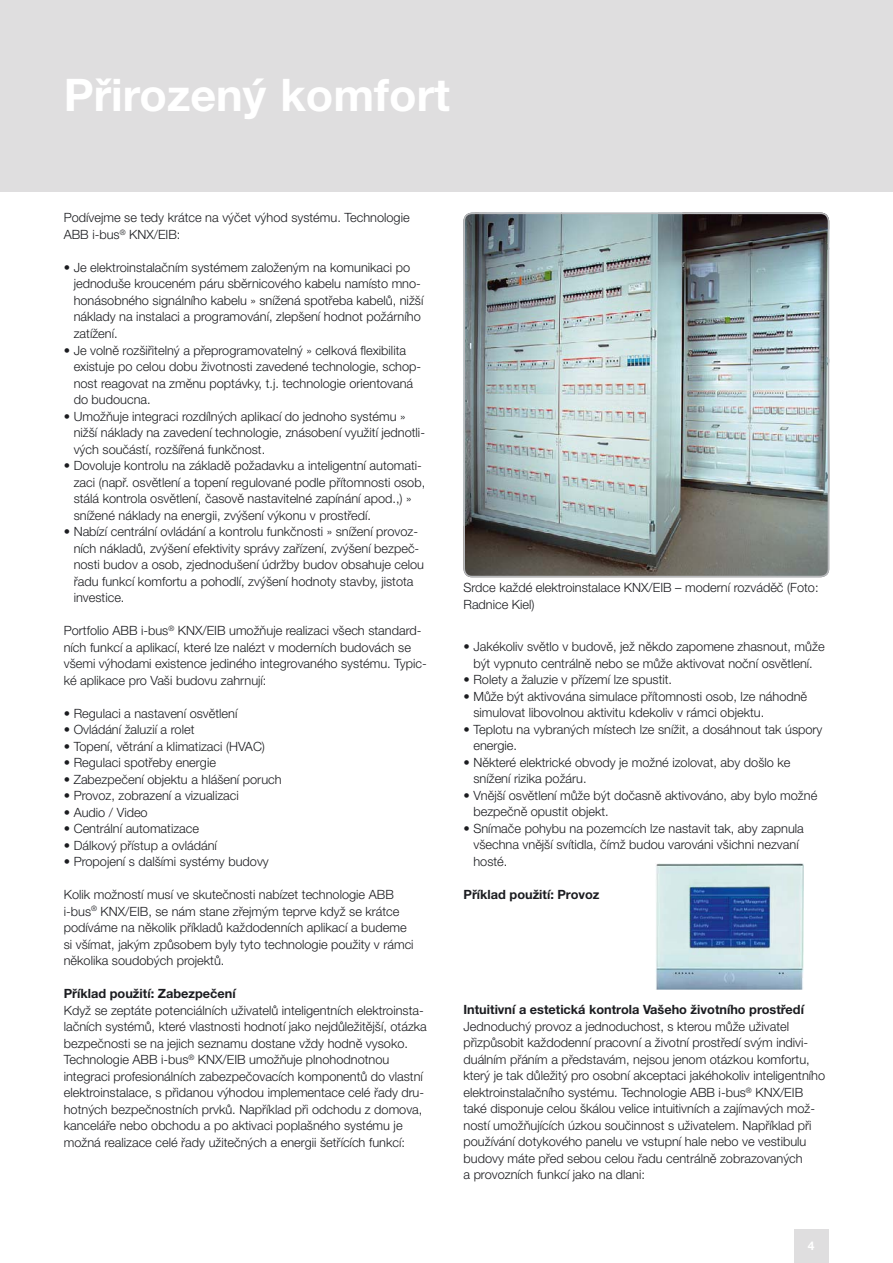
<style>
.page{position:relative;width:893px;height:1263px;background:#fff}
.page>*{position:absolute;margin:0;border:0;box-sizing:border-box;transform-origin:0 0}
.t1{font:700 45px "Helvetica Neue CE";color:#fff}
.t2{font:300 12.75px/16.5px "Helvetica Neue CE";color:#1b1c20}
.t3{font:700 12.75px "Helvetica Neue CE";color:#1b1c20}
.t4{font:700 12px "Helvetica Neue CE";color:#fff}
</style>
<div class="page">
<div style="left:0;top:0;width:893px;height:191px;background:#dfdedf"></div>
<img style="left:463px;top:213px;width:366px;height:364px;border-radius:9px">
<div style="left:463px;top:213px;width:366px;height:364px;border:2px solid #b8b9bc;border-radius:8px"></div>
<img style="left:655px;top:864px;width:149px;height:126px">
<div style="left:794px;top:1229px;width:34px;height:33px;background:#dfdedf"></div>
<h1 class="t1" style="left:64px;top:79px;width:388px">Přirozený komfort</h1>
<p class="t2" style="left:64px;top:211px;width:347px">Podívejme se tedy krátce na výčet výhod systému. Technologie<br>ABB i-bus<sup>®</sup> KNX/EIB:</p>
<p class="t2" style="left:74px;top:260px;width:351px;text-indent:-10px">• Je elektroinstalačním systémem založeným na komunikaci po jednoduše krouceném páru sběrnicového kabelu namísto mno&shy;honásobného signálního kabelu » snížená spotřeba kabelů, nižší náklady na instalaci a programování, zlepšení hodnot požárního zatížení.</p>
<p class="t2" style="left:74px;top:343px;width:349px;text-indent:-10px">• Je volně rozšiřitelný a přeprogramovatelný » celková flexibilita existuje po celou dobu životnosti zavedené technologie, schop&shy;nost reagovat na změnu poptávky, t.j. technologie orientovaná do budoucna.</p>
<p class="t2" style="left:74px;top:409px;width:353px;text-indent:-10px">• Umožňuje integraci rozdílných aplikací do jednoho systému » nižší náklady na zavedení technologie, znásobení využití jednotli&shy;vých součástí, rozšířená funkčnost.</p>
<p class="t2" style="left:74px;top:458px;width:353px;text-indent:-10px">• Dovoluje kontrolu na základě požadavku a inteligentní automati&shy;zaci (např. osvětlení a topení regulované podle přítomnosti osob, stálá kontrola osvětlení, časově nastavitelné zapínání apod.,) » snížené náklady na energii, zvýšení výkonu v prostředí.</p>
<p class="t2" style="left:74px;top:524px;width:352px;text-indent:-10px">• Nabízí centrální ovládání a kontrolu funkčnosti » snížení provoz&shy;ních nákladů, zvýšení efektivity správy zařízení, zvýšení bezpeč&shy;nosti budov a osob, zjednodušení údržby budov obsahuje celou řadu funkcí komfortu a pohodlí, zvýšení hodnoty stavby, jistota investice.</p>
<p class="t2" style="left:64px;top:623px;width:364px">Portfolio ABB i-bus<sup>®</sup> KNX/EIB umožňuje realizaci všech standard&shy;ních funkcí a aplikací, které lze nalézt v moderních budovách se všemi výhodami existence jediného integrovaného systému. Typic&shy;ké aplikace pro Vaši budovu zahrnují:</p>
<p class="t2" style="left:64px;top:706px;width:175px">• Regulaci a nastavení osvětlení</p>
<p class="t2" style="left:64px;top:722px;width:132px">• Ovládání žaluzií a rolet</p>
<p class="t2" style="left:64px;top:739px;width:203px">• Topení, větrání a klimatizaci (HVAC)</p>
<p class="t2" style="left:64px;top:755px;width:154px">• Regulaci spotřeby energie</p>
<p class="t2" style="left:64px;top:772px;width:219px">• Zabezpečení objektu a hlášení poruch</p>
<p class="t2" style="left:64px;top:788px;width:177px">• Provoz, zobrazení a vizualizaci</p>
<p class="t2" style="left:64px;top:805px;width:85px">• Audio / Video</p>
<p class="t2" style="left:64px;top:821px;width:137px">• Centrální automatizace</p>
<p class="t2" style="left:64px;top:838px;width:155px">• Dálkový přístup a ovládání</p>
<p class="t2" style="left:64px;top:854px;width:207px">• Propojení s dalšími systémy budovy</p>
<p class="t2" style="left:64px;top:887px;width:351px">Kolik možností musí ve skutečnosti nabízet technologie ABB i-bus<sup>®</sup> KNX/EIB, se nám stane zřejmým teprve když se krátce podíváme na několik příkladů každodenních aplikací a budeme si všímat, jakým způsobem byly tyto technologie použity v rámci několika soudobých projektů.</p>
<p class="t3" style="left:64px;top:989px;width:173px">Příklad použití: Zabezpečení</p>
<p class="t2" style="left:64px;top:1003px;width:365px">Když se zeptáte potenciálních uživatelů inteligentních elektroinsta&shy;lačních systémů, které vlastnosti hodnotí jako nejdůležitější, otázka bezpečnosti se na jejich seznamu dostane vždy hodně vysoko.<br>Technologie ABB i-bus<sup>®</sup> KNX/EIB umožňuje plnohodnotnou integraci profesionálních zabezpečovacích komponentů do vlastní elektroinstalace, s přidanou výhodou implementace celé řady dru&shy;hotných bezpečnostních prvků. Například při odchodu z domova, kanceláře nebo obchodu a po aktivaci poplašného systému je možná realizace celé řady užitečných a energii šetřících funkcí:</p>
<p class="t2" style="left:463px;top:581px;width:357px">Srdce každé elektroinstalace KNX/EIB – moderní rozváděč (Foto:<br>Radnice Kiel)</p>
<p class="t2" style="left:463px;top:640px;width:363px;text-align:center">• Jakékoliv světlo v budově, jež někdo zapomene zhasnout, může být vypnuto centrálně nebo se může aktivovat noční osvětlení.</p>
<p class="t2" style="left:463px;top:673px;width:210px">• Rolety a žaluzie v přízemí lze spustit.</p>
<p class="t2" style="left:473px;top:689px;width:335px;text-indent:-10px">• Může být aktivována simulace přítomnosti osob, lze náhodně simulovat libovolnou aktivitu kdekoliv v rámci objektu.</p>
<p class="t2" style="left:473px;top:722px;width:351px;text-indent:-10px">• Teplotu na vybraných místech lze snížit, a dosáhnout tak úspory energie.</p>
<p class="t2" style="left:473px;top:755px;width:319px;text-indent:-10px">• Některé elektrické obvody je možné izolovat, aby došlo ke snížení rizika požáru.</p>
<p class="t2" style="left:473px;top:788px;width:345px;text-indent:-10px">• Vnější osvětlení může být dočasně aktivováno, aby bylo možné bezpečně opustit objekt.</p>
<p class="t2" style="left:473px;top:821px;width:332px;text-indent:-10px">• Snímače pohybu na pozemcích lze nastavit tak, aby zapnula všechna vnější svítidla, čímž budou varováni všichni nezvaní hosté.</p>
<p class="t3" style="left:463px;top:890px;width:138px">Příklad použití: Provoz</p>
<p class="t3" style="left:463px;top:1005px;width:342px">Intuitivní a estetická kontrola Vašeho životního prostředí</p>
<p class="t2" style="left:463px;top:1019px;width:363px">Jednoduchý provoz a jednoduchost, s kterou může uživatel přizpůsobit každodenní pracovní a životní prostředí svým indivi&shy;duálním přáním a představám, nejsou jenom otázkou komfortu, který je tak důležitý pro osobní akceptaci jakéhokoliv inteligentního elektroinstalačního systému. Technologie ABB i-bus<sup>®</sup> KNX/EIB také disponuje celou škálou velice intuitivních a zajímavých mož&shy;ností umožňujících úzkou součinnost s uživatelem. Například při používání dotykového panelu ve vstupní hale nebo ve vestibulu budovy máte před sebou celou řadu centrálně zobrazovaných<br>a provozních funkcí jako na dlani:</p>
<p class="t4" style="left:808px;top:1242px;width:8px">4</p>
</div>
